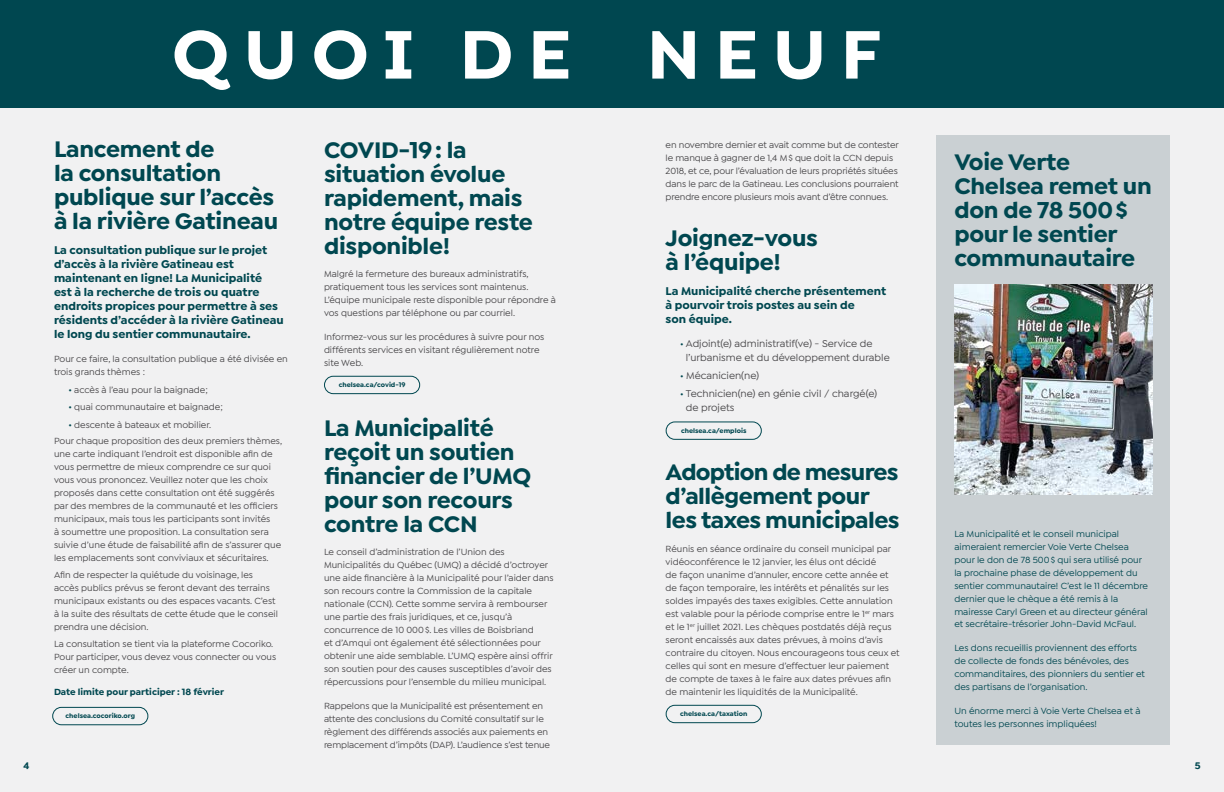
<style>
.page{position:relative;width:1224px;height:792px;background:#fff}
.page>*{position:absolute;margin:0;border:0;box-sizing:border-box;transform-origin:0 0}
.t1{font:700 73px "Isidora Sans Alt";letter-spacing:.2em;color:#fff}
.t2{font:700 24px/24px "Isidora Sans";letter-spacing:-.01em;color:#004750}
.t3{font:700 12px/14px "Isidora Sans";color:#004750}
.t4{font:500 10.5px/14px "Isidora Sans";color:#474648}
.t5{font:700 10px "Isidora Sans";color:#004750}
.t6{font:500 9.5px/13px "Isidora Sans";color:#474648}
.t7{font:500 9.5px/13px "Isidora Sans";color:#004750}
.t8{font:700 9.5px "Isidora Sans";color:#004750}
.t9{font:700 7px "Isidora Sans";color:#004750}
.s1{color:#004750}
.s2{font-size:9.5px;color:#004750}
</style>
<div class="page">
<div style="left:611px;top:0;width:613px;height:792px;background:#f1f1f2"></div>
<div style="left:0;top:0;width:611px;height:792px;background:#f1f1f2"></div>
<div style="left:0;top:0;width:1224px;height:108px;background:#004750"></div>
<div style="left:936px;top:135px;width:234px;height:610px;background:#cad0d3"></div>
<img style="left:954px;top:285px;width:198px;height:210px">
<div style="left:666px;top:705px;width:96px;height:18px;border:1px solid #004750;border-radius:9px"></div>
<div style="left:666px;top:421px;width:96px;height:19px;border:1px solid #004750;border-radius:9px"></div>
<div style="left:324px;top:376px;width:96px;height:18px;border:1px solid #004750;border-radius:9px"></div>
<div style="left:52px;top:707px;width:96px;height:18px;border:1px solid #004750;border-radius:9px"></div>
<h1 class="t1" style="left:172px;top:9px;width:711px">QUOI DE NEUF</h1>
<h2 class="t2" style="left:54px;top:137px;width:226px">Lancement de<br>la consultation publique sur l’accès à la rivière Gatineau</h2>
<p class="t3" style="left:54px;top:243px;width:231px">La consultation publique sur le projet d’accès à la rivière Gatineau est maintenant en ligne! La Municipalité<br>est à la recherche de trois ou quatre endroits propices pour permettre à ses résidents d’accéder à la rivière Gatineau le long du sentier communautaire.</p>
<p class="t6" style="left:54px;top:352px;width:235px">Pour ce faire, la consultation publique a été divisée en trois grands thèmes :</p>
<p class="t6" style="left:68px;top:383px;width:141px"><span class="s1">•</span> accès à l’eau pour la baignade;</p>
<p class="t6" style="left:68px;top:401px;width:156px"><span class="s1">•</span> quai communautaire et baignade;</p>
<p class="t6" style="left:54px;top:416px;width:230px;line-height:16.6px;text-indent:14px"><span class="s1">•</span> descente à bateaux et mobilier.<br>Pour chaque proposition des deux premiers thèmes,</p>
<p class="t6" style="left:54px;top:448px;width:229px">une carte indiquant l’endroit est disponible afin de vous permettre de mieux comprendre ce sur quoi vous vous prononcez. Veuillez noter que les choix proposés dans cette consultation ont été suggérés par des membres de la communauté et les officiers municipaux, mais tous les participants sont invités<br>à soumettre une proposition. La consultation sera suivie d’une étude de faisabilité afin de s’assurer que les emplacements sont conviviaux et sécuritaires.</p>
<p class="t6" style="left:54px;top:568px;width:226px">Afin de respecter la quiétude du voisinage, les accès publics prévus se feront devant des terrains municipaux existants ou des espaces vacants. C’est à la suite des résultats de cette étude que le conseil prendra une décision.</p>
<p class="t6" style="left:54px;top:637px;width:224px">La consultation se tient via la plateforme Cocoriko.<br>Pour participer, vous devez vous connecter ou vous créer un compte.</p>
<p class="t8" style="left:54px;top:686px;width:172px">Date limite pour participer : 18 février</p>
<p class="t9" style="left:66px;top:712px;width:71px">chelsea.cocoriko.org</p>
<h2 class="t2" style="left:324px;top:138px;width:211px">COVID-19: la situation évolue rapidement, mais notre équipe reste disponible!</h2>
<p class="t6" style="left:324px;top:268px;width:234px">Malgré la fermeture des bureaux administratifs, pratiquement tous les services sont maintenus.<br>L’équipe municipale reste disponible pour répondre à vos questions par téléphone ou par courriel.</p>
<p class="t6" style="left:324px;top:330px;width:222px">Informez-vous sur les procédures à suivre pour nos différents services en visitant régulièrement notre site Web.</p>
<p class="t9" style="left:339px;top:381px;width:68px">chelsea.ca/covid-19</p>
<h2 class="t2" style="left:324px;top:416px;width:209px">La Municipalité reçoit un soutien financier de l’UMQ pour son recours contre la CCN</h2>
<p class="t6" style="left:324px;top:546px;width:231px">Le conseil d’administration de l’Union des Municipalités du Québec (UMQ) a décidé d’octroyer une aide financière à la Municipalité pour l’aider dans son recours contre la Commission de la capitale nationale (CCN). Cette somme servira à rembourser une partie des frais juridiques, et ce, jusqu’à concurrence de 10 000$. Les villes de Boisbriand<br>et d’Amqui ont également été sélectionnées pour obtenir une aide semblable. L’UMQ espère ainsi offrir son soutien pour des causes susceptibles d’avoir des répercussions pour l’ensemble du milieu municipal.</p>
<p class="t6" style="left:324px;top:699px;width:228px">Rappelons que la Municipalité est présentement en attente des conclusions du Comité consultatif sur le règlement des différends associés aux paiements en remplacement d’impôts (DAP). L’audience s’est tenue</p>
<p class="t6" style="left:666px;top:139px;width:235px">en novembre dernier et avait comme but de contester le manque à gagner de 1,4 M$ que doit la CCN depuis 2018, et ce, pour l’évaluation de leurs propriétés situées dans le parc de la Gatineau. Les conclusions pourraient prendre encore plusieurs mois avant d’être connues.</p>
<h2 class="t2" style="left:666px;top:226px;width:154px">Joignez-vous à l’équipe!</h2>
<p class="t3" style="left:666px;top:284px;width:222px">La Municipalité cherche présentement à pourvoir trois postes au sein de<br>son équipe.</p>
<p class="t4" style="left:686px;top:337px;width:205px;text-indent:-6px"><span class="s2">•</span> Adjoint(e) administratif(ve) - Service de l’urbanisme et du développement durable</p>
<p class="t4" style="left:680px;top:368px;width:81px"><span class="s2">•</span> Mécanicien(ne)</p>
<p class="t4" style="left:686px;top:386px;width:193px;text-indent:-6px"><span class="s2">•</span> Technicien(ne) en génie civil / chargé(e) de projets</p>
<p class="t9" style="left:681px;top:426px;width:67px">chelsea.ca/emplois</p>
<h2 class="t2" style="left:666px;top:460px;width:236px">Adoption de mesures d’allègement pour les taxes municipales</h2>
<p class="t6" style="left:666px;top:542px;width:236px">Réunis en séance ordinaire du conseil municipal par vidéoconférence le 12 janvier, les élus ont décidé<br>de façon unanime d’annuler, encore cette année et de façon temporaire, les intérêts et pénalités sur les soldes impayés des taxes exigibles. Cette annulation est valable pour la période comprise entre le 1<sup>er</sup> mars et le 1<sup>er</sup> juillet 2021. Les chèques postdatés déjà reçus seront encaissés aux dates prévues, à moins d’avis contraire du citoyen. Nous encourageons tous ceux et celles qui sont en mesure d’effectuer leur paiement de compte de taxes à le faire aux dates prévues afin de maintenir les liquidités de la Municipalité.</p>
<p class="t9" style="left:680px;top:710px;width:69px">chelsea.ca/taxation</p>
<h2 class="t2" style="left:954px;top:150px;width:199px">Voie Verte<br>Chelsea remet un don de 78 500$ pour le sentier communautaire</h2>
<p class="t7" style="left:954px;top:527px;width:195px">La Municipalité et le conseil municipal aimeraient remercier Voie Verte Chelsea pour le don de 78 500$ qui sera utilisé pour la prochaine phase de développement du sentier communautaire! C’est le 11 décembre dernier que le chèque a été remis à la mairesse Caryl Green et au directeur général et secrétaire-trésorier John-David McFaul.</p>
<p class="t7" style="left:954px;top:642px;width:192px">Les dons recueillis proviennent des efforts de collecte de fonds des bénévoles, des commanditaires, des pionniers du sentier et des partisans de l’organisation.</p>
<p class="t7" style="left:954px;top:704px;width:188px">Un énorme merci à Voie Verte Chelsea et à toutes les personnes impliquées!</p>
<p class="t5" style="left:23px;top:759px;width:7px">4</p>
<p class="t5" style="left:1195px;top:759px;width:7px">5</p>
</div>
